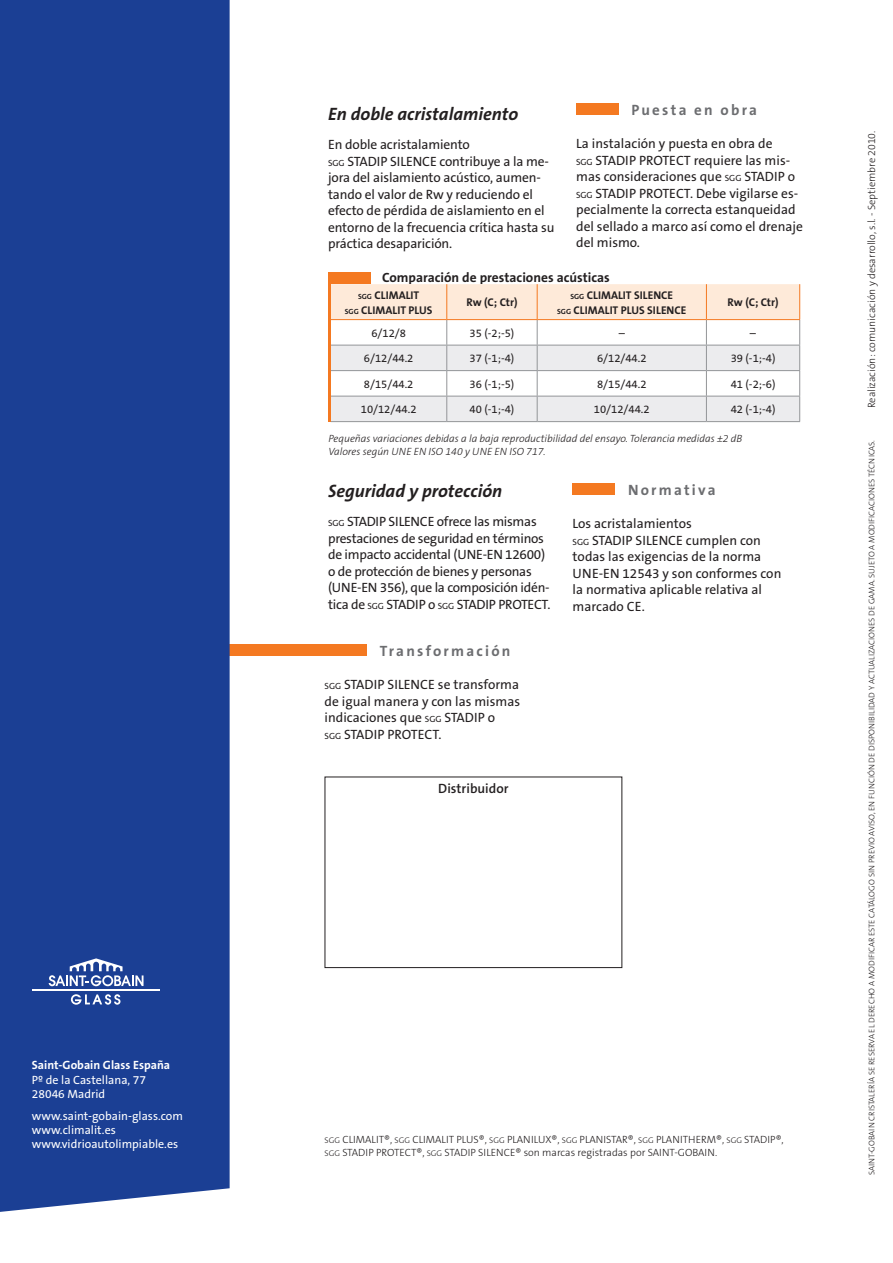
<style>
.page{position:relative;width:893px;height:1263px;background:#fff}
.page>*{position:absolute;margin:0;border:0;box-sizing:border-box;transform-origin:0 0}
.t1{font:italic 700 18px "The Sans B7";color:#231f20}
.t2{font:700 15px "The Sans B7";letter-spacing:.15em;color:#6c6d70}
.t3{font:13.5px/16.5px "The Sans B5 Plain";letter-spacing:-.01em;color:#231f20}
.t4{font:700 13.5px "The Sans B7";color:#231f20}
.t5{font:600 13.5px "The Sans B6";color:#231f20}
.t6{font:12px/14.2px "The Sans B5 Plain";color:#fff}
.t7{font:700 12px "The Sans B7";color:#fff}
.t8{font:11.25px "The Sans B5 Plain";color:#231f20}
.t9{font:700 11.25px/15px "The Sans B7";color:#231f20;text-align:center}
.t10{font:300 10.5px/13.5px "The Sans B3";color:#231f20}
.t11{font:italic 300 10.5px/12.6px "The Sans B3";color:#231f20}
.t12{font:300 8.25px "The Sans B3";color:#231f20}
.s1{font-size:9px}
.s2{font-size:7.5px}
.s3{font-size:8.25px}
</style>
<div class="page">
<div style="left:230px;top:644px;width:137px;height:12px;background:#f47921"></div>
<div style="left:0;top:0;width:230px;height:1212px;background:#1b3f94"></div>
<svg style="left:49px;top:958px;width:95px;height:28px"></svg>
<svg style="left:71px;top:994px;width:49px;height:11px"></svg>
<hr style="left:32px;top:989px;width:127px;height:2px;background:#fff">
<div style="left:573px;top:483px;width:42px;height:12px;background:#f47921"></div>
<div style="left:576px;top:103px;width:43px;height:12px;background:#f47921"></div>
<svg style="left:331px;top:284px;width:469px;height:137px"></svg>
<hr style="left:331px;top:421px;width:116px;height:1px;background:#939598">
<hr style="left:447px;top:421px;width:90px;height:1px;background:#939598">
<hr style="left:537px;top:421px;width:169px;height:1px;background:#939598">
<hr style="left:706px;top:421px;width:94px;height:1px;background:#939598">
<hr style="left:446px;top:284px;width:1px;height:35px;background:#f47921">
<hr style="left:537px;top:284px;width:1px;height:35px;background:#f47921">
<hr style="left:706px;top:284px;width:1px;height:35px;background:#f47921">
<hr style="left:799px;top:284px;width:1px;height:35px;background:#f47921">
<hr style="left:331px;top:319px;width:116px;height:1px;background:#f47921">
<hr style="left:447px;top:319px;width:90px;height:1px;background:#f47921">
<hr style="left:537px;top:319px;width:169px;height:1px;background:#f47921">
<hr style="left:706px;top:319px;width:94px;height:1px;background:#f47921">
<div style="left:325px;top:777px;width:297px;height:191px;border:1px solid #231f20"></div>
<div style="left:328px;top:272px;width:43px;height:12px;background:#f47921"></div>
<hr style="left:328px;top:272px;width:3px;height:150px;background:#f47921">
<p class="t7" style="left:32px;top:1058px;width:140px">Saint-Gobain Glass España</p>
<p class="t6" style="left:32px;top:1073px;width:116px">Pº de la Castellana, 77<br>28046 Madrid</p>
<p class="t6" style="left:32px;top:1109px;width:153px">www.saint-gobain-glass.com www.climalit.es www.vidrioautolimpiable.es</p>
<p class="t2" style="left:631px;top:102px;width:127px">Puesta en obra</p>
<h1 class="t1" style="left:328px;top:104px;width:192px">En doble acristalamiento</h1>
<p class="t3" style="left:328px;top:137px;width:228px">En doble acristalamiento<br><span class="s1">SGG</span> STADIP SILENCE contribuye a la me&shy;jora del aislamiento acústico, aumen&shy;tando el valor de Rw y reduciendo el efecto de pérdida de aislamiento en el entorno de la frecuencia crítica hasta su práctica desaparición.</p>
<p class="t4" style="left:382px;top:270px;width:229px">Comparación de prestaciones acústicas</p>
<p class="t9" style="left:345px;top:288px;width:89px"><span class="s2">SGG</span> CLIMALIT<br><span class="s2">SGG</span> CLIMALIT PLUS</p>
<p class="t9" style="left:466px;top:295px;width:53px">Rw (C; Ctr)</p>
<p class="t9" style="left:557px;top:288px;width:131px"><span class="s2">SGG</span> CLIMALIT SILENCE<br><span class="s2">SGG</span> CLIMALIT PLUS SILENCE</p>
<p class="t9" style="left:727px;top:295px;width:53px">Rw (C; Ctr)</p>
<p class="t8" style="left:371px;top:327px;width:36px">6/12/8</p>
<p class="t8" style="left:470px;top:327px;width:46px">35 (-2;-5)</p>
<p class="t8" style="left:619px;top:327px;width:8px">–</p>
<p class="t8" style="left:750px;top:327px;width:8px">–</p>
<p class="t8" style="left:364px;top:352px;width:51px">6/12/44.2</p>
<p class="t8" style="left:470px;top:352px;width:46px">37 (-1;-4)</p>
<p class="t8" style="left:597px;top:352px;width:51px">6/12/44.2</p>
<p class="t8" style="left:731px;top:352px;width:46px">39 (-1;-4)</p>
<p class="t8" style="left:364px;top:378px;width:51px">8/15/44.2</p>
<p class="t8" style="left:470px;top:378px;width:46px">36 (-1;-5)</p>
<p class="t8" style="left:597px;top:378px;width:51px">8/15/44.2</p>
<p class="t8" style="left:731px;top:378px;width:46px">41 (-2;-6)</p>
<p class="t8" style="left:361px;top:403px;width:57px">10/12/44.2</p>
<p class="t8" style="left:470px;top:403px;width:46px">40 (-1;-4)</p>
<p class="t8" style="left:594px;top:403px;width:57px">10/12/44.2</p>
<p class="t8" style="left:731px;top:403px;width:46px">42 (-1;-4)</p>
<p class="t11" style="left:328px;top:433px;width:415px">Pequeñas variaciones debidas a la baja reproductibilidad del ensayo. Tolerancia medidas ±2 dB<br>Valores según UNE EN ISO 140 y UNE EN ISO 717.</p>
<p class="t3" style="left:576px;top:136px;width:228px">La instalación y puesta en obra de<br><span class="s1">SGG</span> STADIP PROTECT requiere las mis&shy;mas consideraciones que <span class="s1">SGG</span> STADIP o <span class="s1">SGG</span> STADIP PROTECT. Debe vigilarse es&shy;pecialmente la correcta estanqueidad del sellado a marco así como el drenaje del mismo.</p>
<h1 class="t1" style="left:328px;top:481px;width:176px">Seguridad y protección</h1>
<p class="t3" style="left:328px;top:514px;width:224px"><span class="s1">SGG</span> STADIP SILENCE ofrece las mismas prestaciones de seguridad en términos de impacto accidental (UNE-EN 12600) o de protección de bienes y personas (UNE-EN 356), que la composición idén&shy;tica de <span class="s1">SGG</span> STADIP o <span class="s1">SGG</span> STADIP PROTECT.</p>
<p class="t2" style="left:380px;top:643px;width:132px">Transformación</p>
<p class="t3" style="left:325px;top:677px;width:197px"><span class="s1">SGG</span> STADIP SILENCE se transforma de igual manera y con las mismas indicaciones que <span class="s1">SGG</span> STADIP o<br><span class="s1">SGG</span> STADIP PROTECT.</p>
<p class="t5" style="left:438px;top:781px;width:72px">Distribuidor</p>
<p class="t2" style="left:628px;top:482px;width:89px">Normativa</p>
<p class="t3" style="left:573px;top:516px;width:210px">Los acristalamientos<br><span class="s1">SGG</span> STADIP SILENCE cumplen con todas las exigencias de la norma<br>UNE-EN 12543 y son conformes con la normativa aplicable relativa al marcado CE.</p>
<p class="t10" style="left:325px;top:1133px;width:461px"><span class="s3">SGG</span> CLIMALIT®, <span class="s3">SGG</span> CLIMALIT PLUS®, <span class="s3">SGG</span> PLANILUX®, <span class="s3">SGG</span> PLANISTAR®, <span class="s3">SGG</span> PLANITHERM®, <span class="s3">SGG</span> STADIP®,<br><span class="s3">SGG</span> STADIP PROTECT®, <span class="s3">SGG</span> STADIP SILENCE® son marcas registradas por SAINT-GOBAIN.</p>
<p class="t10" style="left:865px;top:408px;width:279px;rotate:-90deg">Realización: comunicación y desarrollo, s.l. - Septiembre 2010.</p>
<p class="t12" style="left:868px;top:1175px;width:737px;rotate:-90deg">SAINT-GOBAIN CRISTALERÍA SE RESERVA EL DERECHO A MODIFICAR ESTE CATÁLOGO SIN PREVIO AVISO, EN FUNCIÓN DE DISPONIBILIDAD Y ACTUALIZACIONES DE GAMA. SUJETO A MODIFICACIONES TÉCNICAS.</p>
</div>
